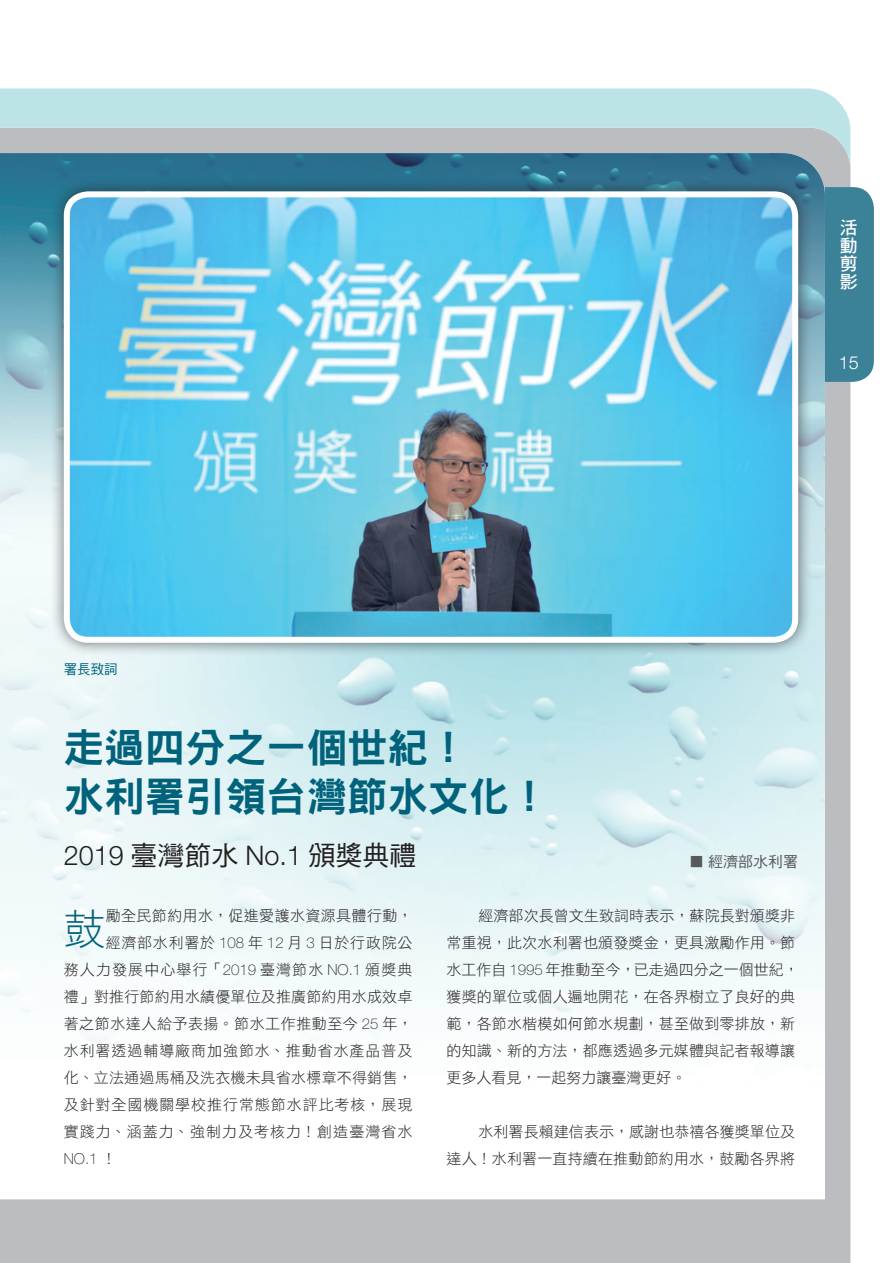
<style>
.page{position:relative;width:893px;height:1263px;background:#fff}
.page>*{position:absolute;margin:0;border:0;box-sizing:border-box;transform-origin:0 0}
.內文首段字放大{font:42px "DF Hei Std W3";color:#00637b}
.大標-黑{font:40.5px "DF Hei Std W9";color:#00637b}
.副標{font:300 27px "Helvetica Neue";color:#231f20}
.t1{font:18px/18px "DF Hei Std W7";color:#fff;text-align:justify}
.t2{font:300 18px "Helvetica Neue";color:#fff}
.內文{font:15px/27px "DF Hei Std W3";letter-spacing:.01em;color:#231f20}
.內文首段字放大-2{font:15px "DF Hei Std W3";letter-spacing:.05em;color:#231f20}
.內文首段字放大-3{font:15px "DF Hei Std W3";letter-spacing:.01em;color:#231f20}
.內文首段字放大-4{font:15px "DF Hei Std W3";letter-spacing:.075em;color:#231f20}
.內文首段字放大-5{font:15px "DF Hei Std W3";letter-spacing:.07em;color:#231f20}
.內文首段字放大-6{font:15px "DF Hei Std W3";letter-spacing:.025em;color:#231f20}
.作者{font:15px "DF Hei Std W5";color:#57585a}
.內文首段字放大-7{font:100 15px "Helvetica Neue";color:#231f20}
.圖說{font:13.5px "DF Hei Std W5";color:#00637b}
.s1{font-family:"DF Hei Std W5";font-weight:400}
.s2{font-family:"Helvetica Neue";font-weight:100}
.s3{font-family:"DF Hei Std W3";font-weight:400}
</style>
<div class="page">
<div style="left:1px;top:170px;width:849px;height:1093px;background:#bcbdc0"></div>
<svg style="left:0;top:88px;width:850px;height:82px;fill:#bce3e5"></svg>
<hr style="left:0;top:128px;width:1px;height:1135px;background:#bcbdc0">
<img style="left:0;top:153px;width:825px;height:1046px">
<div style="left:49px;top:177px;width:763px;height:480px;background:#231f20;opacity:.65"></div>
<img style="left:67px;top:194px;width:728px;height:446px">
<div style="left:64px;top:191px;width:734px;height:452px;border:6px solid #fff;border-radius:21px"></div>
<div style="left:825px;top:187px;width:49px;height:195px;background:#3b8299"></div>
<p class="t1" style="left:840px;top:218px;width:19px">活動剪影</p>
<p class="t2" style="left:839px;top:351px;width:22px">15</p>
<p class="圖說" style="left:64px;top:662px;width:55px">署長致詞</p>
<p class="大標-黑" style="left:64px;top:726px;width:407px">走過四分之一個世紀！</p>
<p class="大標-黑" style="left:64px;top:774px;width:488px">水利署引領台灣節水文化！</p>
<p class="副標" style="left:64px;top:839px;width:354px">2019 <span class="s1">臺灣節水</span> No.1 <span class="s1">頒獎典禮</span></p>
<p class="作者" style="left:689px;top:853px;width:111px">■ 經濟部水利署</p>
<p class="內文首段字放大" style="left:64px;top:906px;width:43px">鼓</p>
<p class="內文首段字放大-6" style="left:106px;top:908px;width:308px">勵全民節約用水，促進愛護水資源具體行動，</p>
<p class="內文首段字放大-2" style="left:106px;top:935px;width:308px">經濟部水利署於 <span class="s2">108</span> 年 <span class="s2">12</span> 月 <span class="s2">3</span> 日於行政院公</p>
<p class="內文首段字放大-4" style="left:64px;top:962px;width:350px">務人力發展中心舉行「<span class="s2">2019</span> 臺灣節水 <span class="s2">NO.1</span> 頒獎典</p>
<p class="內文首段字放大-3" style="left:64px;top:989px;width:350px">禮」對推行節約用水績優單位及推廣節約用水成效卓</p>
<p class="內文首段字放大-2" style="left:64px;top:1016px;width:350px">著之節水達人給予表揚。節水工作推動至今 <span class="s2">25</span> 年，</p>
<p class="內文首段字放大-2" style="left:64px;top:1043px;width:350px">水利署透過輔導廠商加強節水、推動省水產品普及</p>
<p class="內文首段字放大-3" style="left:64px;top:1070px;width:350px">化、立法通過馬桶及洗衣機未具省水標章不得銷售，</p>
<p class="內文首段字放大-2" style="left:64px;top:1097px;width:350px">及針對全國機關學校推行常態節水評比考核，展現</p>
<p class="內文首段字放大-5" style="left:64px;top:1124px;width:350px">實踐力、涵蓋力、強制力及考核力！創造臺灣省水</p>
<p class="內文首段字放大-7" style="left:64px;top:1150px;width:54px">NO.1 <span class="s3">！</span></p>
<p class="內文" style="left:446px;top:902px;width:354px;text-indent:32px">經濟部次長曾文生致詞時表示，蘇院長對頒獎非常重視，此次水利署也頒發獎金，更具激勵作用。節水工作自 <span class="s2">1995</span> 年推動至今，已走過四分之一個世紀，獲獎的單位或個人遍地開花，在各界樹立了良好的典範，各節水楷模如何節水規劃，甚至做到零排放，新的知識、新的方法，都應透過多元媒體與記者報導讓更多人看見，一起努力讓臺灣更好。</p>
<p class="內文" style="left:446px;top:1118px;width:350px;text-align:right">水利署長賴建信表示，感謝也恭禧各獲獎單位及<br>達人！水利署一直持續在推動節約用水，鼓勵各界將</p>
</div>
